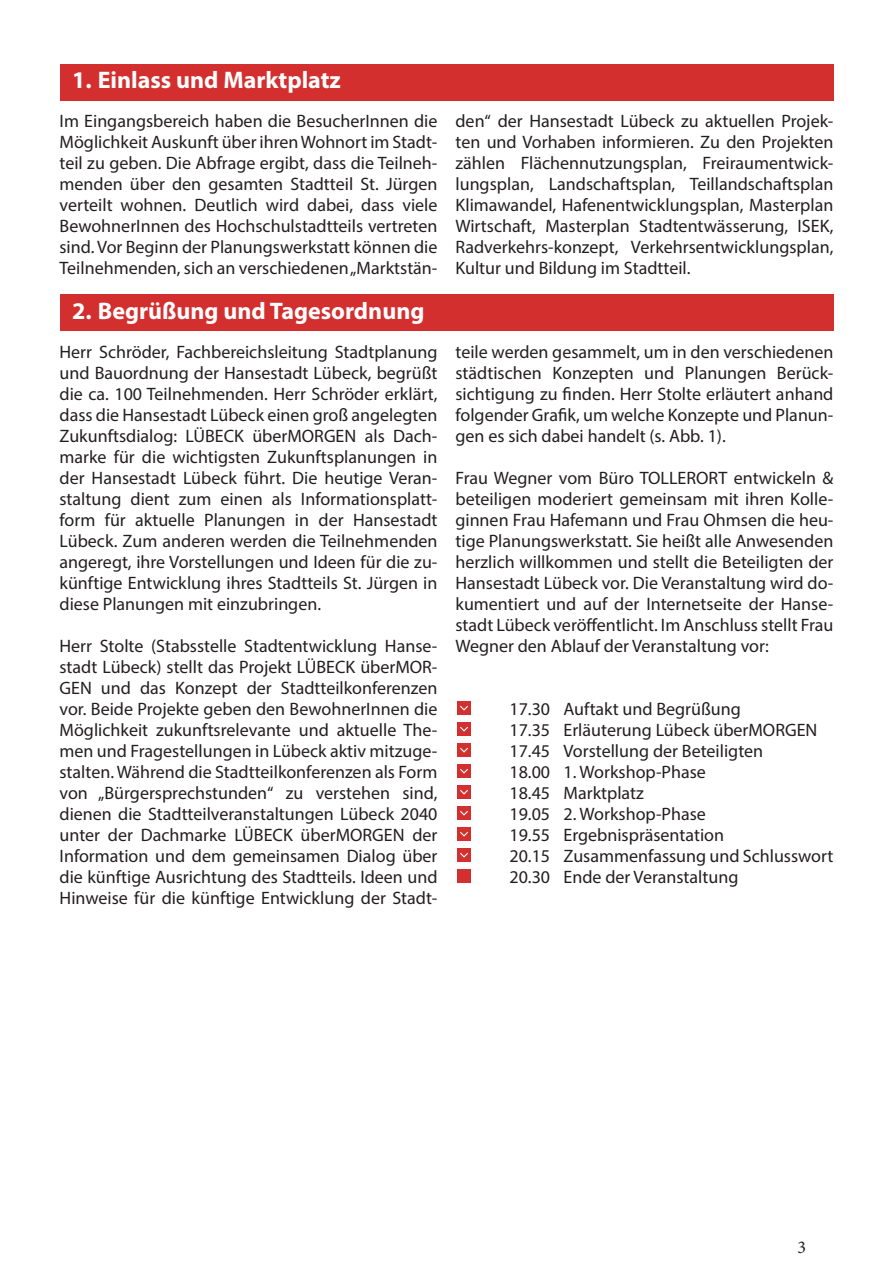
<style>
.page{position:relative;width:893px;height:1263px;background:#fff}
.page>*{position:absolute;margin:0;border:0;box-sizing:border-box;transform-origin:0 0}
.t1{font:700 24px "Myriad Pro";color:#fff}
.Text_Fließtext{font:18px/21px "Myriad Pro";color:#231f20;text-align:justify}
.t2{font:18px "Minion Pro";color:#231f20}
</style>
<div class="page">
<div style="left:457px;top:722px;width:14px;height:14px;background:#d32f2e"></div>
<svg style="left:460px;top:726px;width:8px;height:6px"></svg>
<div style="left:457px;top:743px;width:14px;height:14px;background:#d32f2e"></div>
<svg style="left:460px;top:747px;width:8px;height:6px"></svg>
<div style="left:457px;top:764px;width:14px;height:14px;background:#d32f2e"></div>
<svg style="left:460px;top:768px;width:8px;height:6px"></svg>
<div style="left:457px;top:785px;width:14px;height:14px;background:#d32f2e"></div>
<svg style="left:460px;top:789px;width:8px;height:6px"></svg>
<div style="left:457px;top:806px;width:14px;height:14px;background:#d32f2e"></div>
<svg style="left:460px;top:810px;width:8px;height:6px"></svg>
<div style="left:457px;top:848px;width:14px;height:14px;background:#d32f2e"></div>
<svg style="left:460px;top:852px;width:8px;height:6px"></svg>
<div style="left:457px;top:827px;width:14px;height:14px;background:#d32f2e"></div>
<svg style="left:460px;top:831px;width:8px;height:6px"></svg>
<div style="left:457px;top:869px;width:14px;height:14px;background:#d32f2e"></div>
<div style="left:457px;top:701px;width:14px;height:14px;background:#d32f2e"></div>
<svg style="left:460px;top:705px;width:8px;height:6px"></svg>
<div style="left:60px;top:64px;width:773px;height:37px;background:#d32f2e"></div>
<div style="left:60px;top:295px;width:773px;height:36px;background:#d32f2e"></div>
<p class="t1" style="left:72px;top:65px;width:270px">1. Einlass und Marktplatz</p>
<p class="Text_Fließtext" style="left:60px;top:110px;width:379px">Im Eingangsbereich haben die BesucherInnen die Möglichkeit Auskunft über ihren Wohnort im Stadt&shy;teil zu geben. Die Abfrage ergibt, dass die Teilneh&shy;menden über den gesamten Stadtteil St. Jürgen verteilt wohnen. Deutlich wird dabei, dass viele BewohnerInnen des Hochschulstadtteils vertreten sind. Vor Beginn der Planungswerkstatt können die Teilnehmenden, sich an verschiedenen „Marktstän-</p>
<p class="Text_Fließtext" style="left:455px;top:110px;width:379px">den“ der Hansestadt Lübeck zu aktuellen Projek&shy;ten und Vorhaben informieren. Zu den Projekten zählen Flächennutzungsplan, Freiraumentwick&shy;lungsplan, Landschaftsplan, Teillandschaftsplan Klimawandel, Hafenentwicklungsplan, Masterplan Wirtschaft, Masterplan Stadtentwässerung, ISEK, Radverkehrs-konzept, Verkehrsentwicklungsplan, Kultur und Bildung im Stadtteil.</p>
<p class="t1" style="left:72px;top:295px;width:354px">2. Begrüßung und Tagesordnung</p>
<p class="Text_Fließtext" style="left:60px;top:341px;width:379px">Herr Schröder, Fachbereichsleitung Stadtplanung und Bauordnung der Hansestadt Lübeck, begrüßt die ca. 100 Teilnehmenden. Herr Schröder erklärt, dass die Hansestadt Lübeck einen groß angelegten Zukunftsdialog: LÜBECK überMORGEN als Dach&shy;marke für die wichtigsten Zukunftsplanungen in der Hansestadt Lübeck führt. Die heutige Veran&shy;staltung dient zum einen als Informationsplatt&shy;form für aktuelle Planungen in der Hansestadt Lübeck. Zum anderen werden die Teilnehmenden angeregt, ihre Vorstellungen und Ideen für die zu&shy;künftige Entwicklung ihres Stadtteils St. Jürgen in diese Planungen mit einzubringen.</p>
<p class="Text_Fließtext" style="left:60px;top:635px;width:379px">Herr Stolte (Stabsstelle Stadtentwicklung Hanse&shy;stadt Lübeck) stellt das Projekt LÜBECK überMOR-GEN und das Konzept der Stadtteilkonferenzen vor. Beide Projekte geben den BewohnerInnen die Möglichkeit zukunftsrelevante und aktuelle The&shy;men und Fragestellungen in Lübeck aktiv mitzuge&shy;stalten. Während die Stadtteilkonferenzen als Form von „Bürgersprechstunden“ zu verstehen sind, dienen die Stadtteilveranstaltungen Lübeck 2040 unter der Dachmarke LÜBECK überMORGEN der Information und dem gemeinsamen Dialog über die künftige Ausrichtung des Stadtteils. Ideen und Hinweise für die künftige Entwicklung der Stadt-</p>
<p class="Text_Fließtext" style="left:455px;top:341px;width:379px">teile werden gesammelt, um in den verschiedenen städtischen Konzepten und Planungen Berück&shy;sichtigung zu finden. Herr Stolte erläutert anhand folgender Grafik, um welche Konzepte und Planun&shy;gen es sich dabei handelt (s. Abb. 1).</p>
<p class="Text_Fließtext" style="left:455px;top:467px;width:379px">Frau Wegner vom Büro TOLLERORT entwickeln &amp; beteiligen moderiert gemeinsam mit ihren Kolle&shy;ginnen Frau Hafemann und Frau Ohmsen die heu&shy;tige Planungswerkstatt. Sie heißt alle Anwesenden herzlich willkommen und stellt die Beteiligten der Hansestadt Lübeck vor. Die Veranstaltung wird do&shy;kumentiert und auf der Internetseite der Hanse&shy;stadt Lübeck veröffentlicht. Im Anschluss stellt Frau Wegner den Ablauf der Veranstaltung vor:</p>
<p class="Text_Fließtext" style="left:509px;top:698px;width:233px">17.30 Auftakt und Begrüßung</p>
<p class="Text_Fließtext" style="left:509px;top:719px;width:309px">17.35 Erläuterung Lübeck überMORGEN</p>
<p class="Text_Fließtext" style="left:509px;top:740px;width:255px">17.45 Vorstellung der Beteiligten</p>
<p class="Text_Fließtext" style="left:509px;top:761px;width:198px">18.00 1. Workshop-Phase</p>
<p class="Text_Fließtext" style="left:509px;top:782px;width:136px">18.45 Marktplatz</p>
<p class="Text_Fließtext" style="left:509px;top:803px;width:198px">19.05 2. Workshop-Phase</p>
<p class="Text_Fließtext" style="left:509px;top:824px;width:216px">19.55 Ergebnispräsentation</p>
<p class="Text_Fließtext" style="left:509px;top:845px;width:325px">20.15 Zusammenfassung und Schlusswort</p>
<p class="Text_Fließtext" style="left:509px;top:866px;width:230px">20.30 Ende der Veranstaltung</p>
<p class="t2" style="left:797px;top:1235px;width:10px">3</p>
</div>
